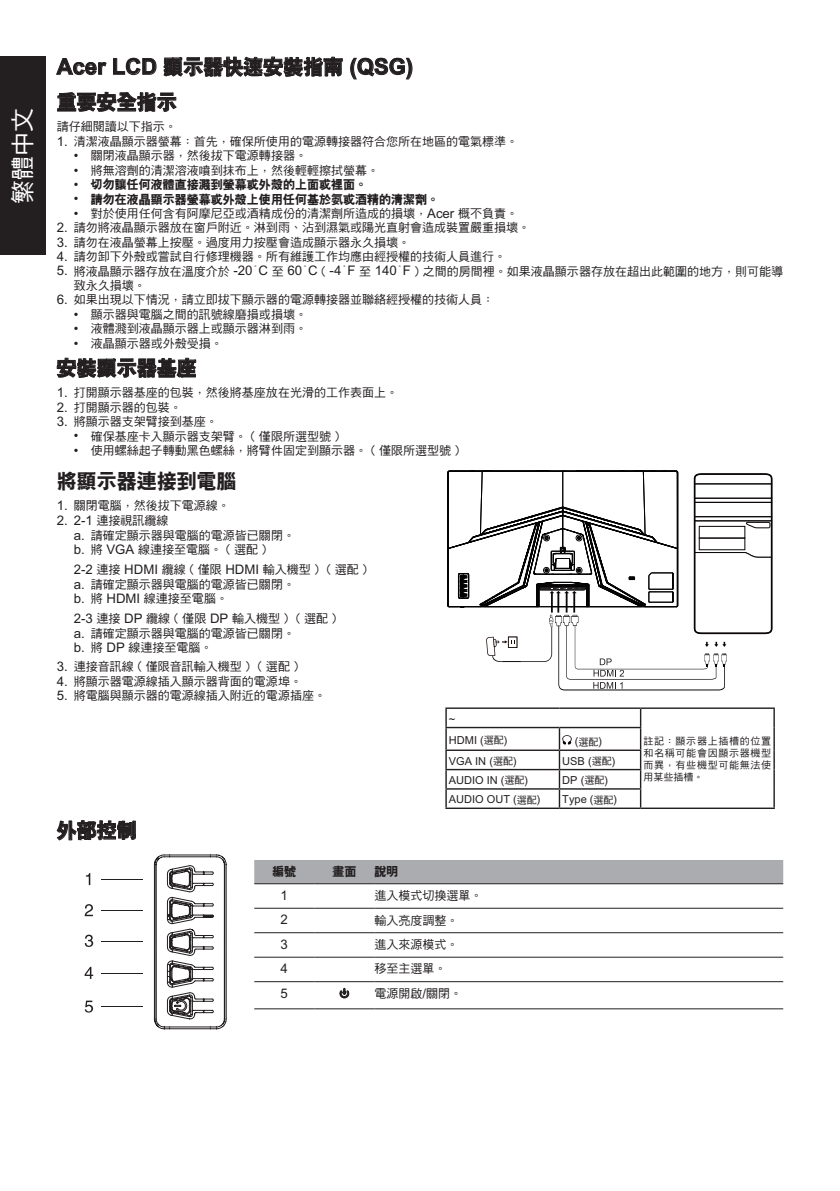
<style>
.page{position:relative;width:840px;height:1191px;background:#fff}
.page>*{position:absolute;margin:0;border:0;box-sizing:border-box;transform-origin:0 0}
.t1{font:24px "DF Hei Md HKSCS U";color:#fff}
.t2{font:700 22px "Arial";color:#231f20}
.t3{font:20px "DF Hei XB WIN BF";color:#231f20}
.body{font:13.2px "Arial";color:#231f20}
.Num_Cont{font:12px/14.4px "DF Hei Md HKSCS U";color:#231f20}
.body-2{font:12px "DF Hei XB WIN BF";color:#231f20}
.body-3{font:12px "DF Hei Md HKSCS U";color:#231f20}
.body-4{font:11px "Arial";color:#231f20}
.body-5{font:10px/12px "DF Hei Md HKSCS U";letter-spacing:.07em;color:#231f20;text-align:justify}
.s1{font-family:"DF Hei XB WIN BF";font-weight:400;font-size:20px}
.s2{font-family:"Arial";font-size:13.2px}
.s3{font-family:"DF Hei Md HKSCS U";font-size:10px}
</style>
<div class="page">
<div style="left:0;top:57px;width:45px;height:198px;background:#231f20"></div>
<svg style="left:56px;top:57px;width:101px;height:19px"></svg>
<svg style="left:163px;top:56px;width:180px;height:21px"></svg>
<svg style="left:350px;top:57px;width:63px;height:23px"></svg>
<svg style="left:57px;top:91px;width:120px;height:21px"></svg>
<svg style="left:56px;top:357px;width:140px;height:21px"></svg>
<svg style="left:447px;top:471px;width:325px;height:219px"></svg>
<hr style="left:445px;top:707px;width:114px;height:2px;background:#231f20">
<hr style="left:559px;top:707px;width:81px;height:2px;background:#231f20">
<hr style="left:640px;top:707px;width:134px;height:2px;background:#231f20">
<svg style="left:639px;top:709px;width:2px;height:18px"></svg>
<hr style="left:445px;top:727px;width:114px;height:1px;background:#231f20">
<hr style="left:559px;top:727px;width:82px;height:1px;background:#231f20">
<hr style="left:558px;top:728px;width:2px;height:21px;background:#231f20">
<hr style="left:639px;top:728px;width:2px;height:21px;background:#231f20">
<hr style="left:445px;top:749px;width:114px;height:2px;background:#231f20">
<hr style="left:559px;top:749px;width:82px;height:2px;background:#231f20">
<hr style="left:445px;top:769px;width:114px;height:1px;background:#231f20">
<hr style="left:559px;top:769px;width:82px;height:1px;background:#231f20">
<hr style="left:445px;top:788px;width:114px;height:1px;background:#231f20">
<svg style="left:445px;top:709px;width:1px;height:98px"></svg>
<hr style="left:559px;top:788px;width:82px;height:1px;background:#231f20">
<svg style="left:558px;top:751px;width:2px;height:56px"></svg>
<svg style="left:639px;top:751px;width:2px;height:56px"></svg>
<svg style="left:773px;top:709px;width:1px;height:98px"></svg>
<hr style="left:445px;top:807px;width:114px;height:2px;background:#231f20">
<hr style="left:559px;top:807px;width:81px;height:2px;background:#231f20">
<hr style="left:640px;top:807px;width:134px;height:2px;background:#231f20">
<svg style="left:562px;top:735px;width:9px;height:10px"></svg>
<svg style="left:56px;top:820px;width:80px;height:21px"></svg>
<hr style="left:101px;top:1006px;width:42px;height:1px;background:#231f20">
<svg style="left:85px;top:1000px;width:8px;height:12px"></svg>
<hr style="left:101px;top:973px;width:42px;height:1px;background:#231f20">
<svg style="left:85px;top:966px;width:8px;height:13px"></svg>
<hr style="left:101px;top:940px;width:42px;height:1px;background:#231f20">
<svg style="left:85px;top:934px;width:8px;height:13px"></svg>
<hr style="left:101px;top:910px;width:42px;height:1px;background:#231f20">
<svg style="left:85px;top:904px;width:8px;height:12px"></svg>
<hr style="left:101px;top:879px;width:42px;height:1px;background:#231f20">
<svg style="left:86px;top:873px;width:4px;height:12px"></svg>
<svg style="left:154px;top:854px;width:72px;height:175px"></svg>
<div style="left:254px;top:860px;width:528px;height:23px;background:#aaacaf"></div>
<hr style="left:254px;top:883px;width:60px;height:1px;background:#231f20">
<hr style="left:314px;top:883px;width:60px;height:1px;background:#231f20">
<hr style="left:374px;top:883px;width:408px;height:1px;background:#231f20">
<hr style="left:254px;top:907px;width:60px;height:1px;background:#231f20">
<hr style="left:314px;top:907px;width:60px;height:1px;background:#231f20">
<hr style="left:374px;top:907px;width:408px;height:1px;background:#231f20">
<hr style="left:254px;top:932px;width:60px;height:1px;background:#231f20">
<hr style="left:314px;top:932px;width:60px;height:1px;background:#231f20">
<hr style="left:374px;top:932px;width:408px;height:1px;background:#231f20">
<hr style="left:254px;top:956px;width:60px;height:1px;background:#231f20">
<hr style="left:314px;top:956px;width:60px;height:1px;background:#231f20">
<hr style="left:374px;top:956px;width:408px;height:1px;background:#231f20">
<hr style="left:254px;top:981px;width:60px;height:1px;background:#231f20">
<hr style="left:314px;top:981px;width:60px;height:1px;background:#231f20">
<hr style="left:374px;top:981px;width:408px;height:1px;background:#231f20">
<hr style="left:254px;top:1008px;width:60px;height:1px;background:#231f20">
<hr style="left:314px;top:1008px;width:60px;height:1px;background:#231f20">
<hr style="left:374px;top:1008px;width:408px;height:1px;background:#231f20">
<svg style="left:339px;top:987px;width:10px;height:12px"></svg>
<h1 class="t1" style="left:11px;top:204px;width:97px;rotate:-90deg">繁體中文</h1>
<p class="t2" style="left:57px;top:51px;width:358px">Acer LCD <span class="s1">顯示器快速安裝指南</span> (QSG)</p>
<p class="t3" style="left:57px;top:92px;width:121px">重要安全指示</p>
<p class="body-3" style="left:57px;top:121px;width:121px">請仔細閱讀以下指示。</p>
<p class="Num_Cont" style="left:57px;top:134px;width:463px"><span class="s2">1.</span> 清潔液晶顯示器螢幕：首先，確保所使用的電源轉接器符合您所在地區的電氣標準。</p>
<p class="Num_Cont" style="left:74px;top:148px;width:235px"><span class="s2">•</span> 關閉液晶顯示器，然後拔下電源轉接器。</p>
<p class="Num_Cont" style="left:74px;top:163px;width:307px"><span class="s2">•</span> 將無溶劑的清潔溶液噴到抹布上，然後輕輕擦拭螢幕。</p>
<p class="body-2" style="left:74px;top:178px;width:295px"><span class="s2">•</span> 切勿讓任何液體直接濺到螢幕或外殼的上面或裡面。</p>
<p class="body-2" style="left:74px;top:193px;width:367px"><span class="s2">•</span> 請勿在液晶顯示器螢幕或外殼上使用任何基於氨或酒精的清潔劑。</p>
<p class="Num_Cont" style="left:74px;top:206px;width:445px"><span class="s2">•</span> 對於使用任何含有阿摩尼亞或酒精成份的清潔劑所造成的損壞，<span class="s2">Acer</span> 概不負責。</p>
<p class="Num_Cont" style="left:57px;top:220px;width:475px"><span class="s2">2.</span> 請勿將液晶顯示器放在窗戶附近。淋到雨、沾到濕氣或陽光直射會造成裝置嚴重損壞。</p>
<p class="Num_Cont" style="left:57px;top:235px;width:355px"><span class="s2">3.</span> 請勿在液晶螢幕上按壓。過度用力按壓會造成顯示器永久損壞。</p>
<p class="Num_Cont" style="left:57px;top:249px;width:451px"><span class="s2">4.</span> 請勿卸下外殼或嘗試自行修理機器。所有維護工作均應由經授權的技術人員進行。</p>
<p class="Num_Cont" style="left:74px;top:264px;width:710px;text-indent:-17px"><span class="s2">5.</span> 將液晶顯示器存放在溫度介於 <span class="s2">-20</span>°<span class="s2">C</span> 至 <span class="s2">60</span>°<span class="s2">C</span>（<span class="s2">-4</span>°<span class="s2">F</span> 至 <span class="s2">140</span>°<span class="s2">F</span>）之間的房間裡。如果液晶顯示器存放在超出此範圍的地方，則可能導致永久損壞。</p>
<p class="Num_Cont" style="left:57px;top:292px;width:439px"><span class="s2">6.</span> 如果出現以下情況，請立即拔下顯示器的電源轉接器並聯絡經授權的技術人員：</p>
<p class="Num_Cont" style="left:74px;top:307px;width:235px"><span class="s2">•</span> 顯示器與電腦之間的訊號線磨損或損壞。</p>
<p class="Num_Cont" style="left:74px;top:321px;width:235px"><span class="s2">•</span> 液體濺到液晶顯示器上或顯示器淋到雨。</p>
<p class="Num_Cont" style="left:74px;top:336px;width:151px"><span class="s2">•</span> 液晶顯示器或外殼受損。</p>
<p class="t3" style="left:57px;top:358px;width:141px">安裝顯示器基座</p>
<p class="Num_Cont" style="left:57px;top:385px;width:343px"><span class="s2">1.</span> 打開顯示器基座的包裝，然後將基座放在光滑的工作表面上。</p>
<p class="Num_Cont" style="left:57px;top:400px;width:127px"><span class="s2">2.</span> 打開顯示器的包裝。</p>
<p class="Num_Cont" style="left:57px;top:414px;width:163px"><span class="s2">3.</span> 將顯示器支架臂接到基座。</p>
<p class="Num_Cont" style="left:74px;top:429px;width:271px"><span class="s2">•</span> 確保基座卡入顯示器支架臂。（僅限所選型號）</p>
<p class="Num_Cont" style="left:74px;top:443px;width:391px"><span class="s2">•</span> 使用螺絲起子轉動黑色螺絲，將臂件固定到顯示器。（僅限所選型號）</p>
<p class="t3" style="left:57px;top:471px;width:181px">將顯示器連接到電腦</p>
<p class="Num_Cont" style="left:57px;top:498px;width:175px"><span class="s2">1.</span> 關閉電腦，然後拔下電源線。</p>
<p class="Num_Cont" style="left:57px;top:513px;width:113px"><span class="s2">2. 2-1</span> 連接視訊纜線</p>
<p class="Num_Cont" style="left:74px;top:528px;width:223px"><span class="s2">a.</span> 請確定顯示器與電腦的電源皆已關閉。</p>
<p class="Num_Cont" style="left:74px;top:542px;width:198px"><span class="s2">b.</span> 將 <span class="s2">VGA</span> 線連接至電腦。（選配）</p>
<p class="Num_Cont" style="left:74px;top:562px;width:298px"><span class="s2">2-2</span> 連接 <span class="s2">HDMI</span> 纜線（僅限 <span class="s2">HDMI</span> 輸入機型）（選配）</p>
<p class="Num_Cont" style="left:74px;top:577px;width:223px"><span class="s2">a.</span> 請確定顯示器與電腦的電源皆已關閉。</p>
<p class="Num_Cont" style="left:74px;top:591px;width:156px"><span class="s2">b.</span> 將 <span class="s2">HDMI</span> 線連接至電腦。</p>
<p class="Num_Cont" style="left:74px;top:611px;width:268px"><span class="s2">2-3</span> 連接 <span class="s2">DP</span> 纜線（僅限 <span class="s2">DP</span> 輸入機型）（選配）</p>
<p class="Num_Cont" style="left:74px;top:626px;width:223px"><span class="s2">a.</span> 請確定顯示器與電腦的電源皆已關閉。</p>
<p class="Num_Cont" style="left:74px;top:640px;width:140px"><span class="s2">b.</span> 將 <span class="s2">DP</span> 線連接至電腦。</p>
<p class="Num_Cont" style="left:57px;top:659px;width:247px"><span class="s2">3.</span> 連接音訊線（僅限音訊輸入機型）（選配）</p>
<p class="Num_Cont" style="left:57px;top:674px;width:247px"><span class="s2">4.</span> 將顯示器電源線插入顯示器背面的電源埠。</p>
<p class="Num_Cont" style="left:57px;top:688px;width:271px"><span class="s2">5.</span> 將電腦與顯示器的電源線插入附近的電源插座。</p>
<p class="body-4" style="left:448px;top:712px;width:8px">~</p>
<p class="body-5" style="left:643px;top:735px;width:129px">註記：顯示器上插槽的位置和名稱可能會因顯示器機型而異，有些機型可能無法使用某些插槽。</p>
<p class="body-4" style="left:448px;top:733px;width:60px">HDMI (<span class="s3">選配</span>)</p>
<p class="body-4" style="left:574px;top:735px;width:29px">(<span class="s3">選配</span>)</p>
<p class="body-4" style="left:448px;top:754px;width:69px">VGA IN (<span class="s3">選配</span>)</p>
<p class="body-4" style="left:562px;top:754px;width:54px">USB (<span class="s3">選配</span>)</p>
<p class="body-4" style="left:448px;top:774px;width:81px">AUDIO IN (<span class="s3">選配</span>)</p>
<p class="body-4" style="left:562px;top:774px;width:47px">DP (<span class="s3">選配</span>)</p>
<p class="body-4" style="left:448px;top:793px;width:93px">AUDIO OUT (<span class="s3">選配</span>)</p>
<p class="body-4" style="left:562px;top:793px;width:56px">Type (<span class="s3">選配</span>)</p>
<p class="t3" style="left:57px;top:820px;width:81px">外部控制</p>
<p class="body-2" style="left:272px;top:865px;width:25px">編號</p>
<p class="body-2" style="left:332px;top:865px;width:25px">畫面</p>
<p class="body-2" style="left:374px;top:865px;width:25px">說明</p>
<p class="body" style="left:280px;top:887px;width:9px">1</p>
<p class="body-3" style="left:374px;top:889px;width:109px">進入模式切換選單。</p>
<p class="body" style="left:280px;top:912px;width:9px">2</p>
<p class="body-3" style="left:374px;top:914px;width:85px">輸入亮度調整。</p>
<p class="body" style="left:280px;top:936px;width:9px">3</p>
<p class="body-3" style="left:374px;top:938px;width:85px">進入來源模式。</p>
<p class="body" style="left:280px;top:961px;width:9px">4</p>
<p class="body-3" style="left:374px;top:963px;width:73px">移至主選單。</p>
<p class="body" style="left:280px;top:985px;width:9px">5</p>
<p class="body-3" style="left:374px;top:987px;width:89px">電源開啟<span class="s2">/</span>關閉。</p>
</div>
